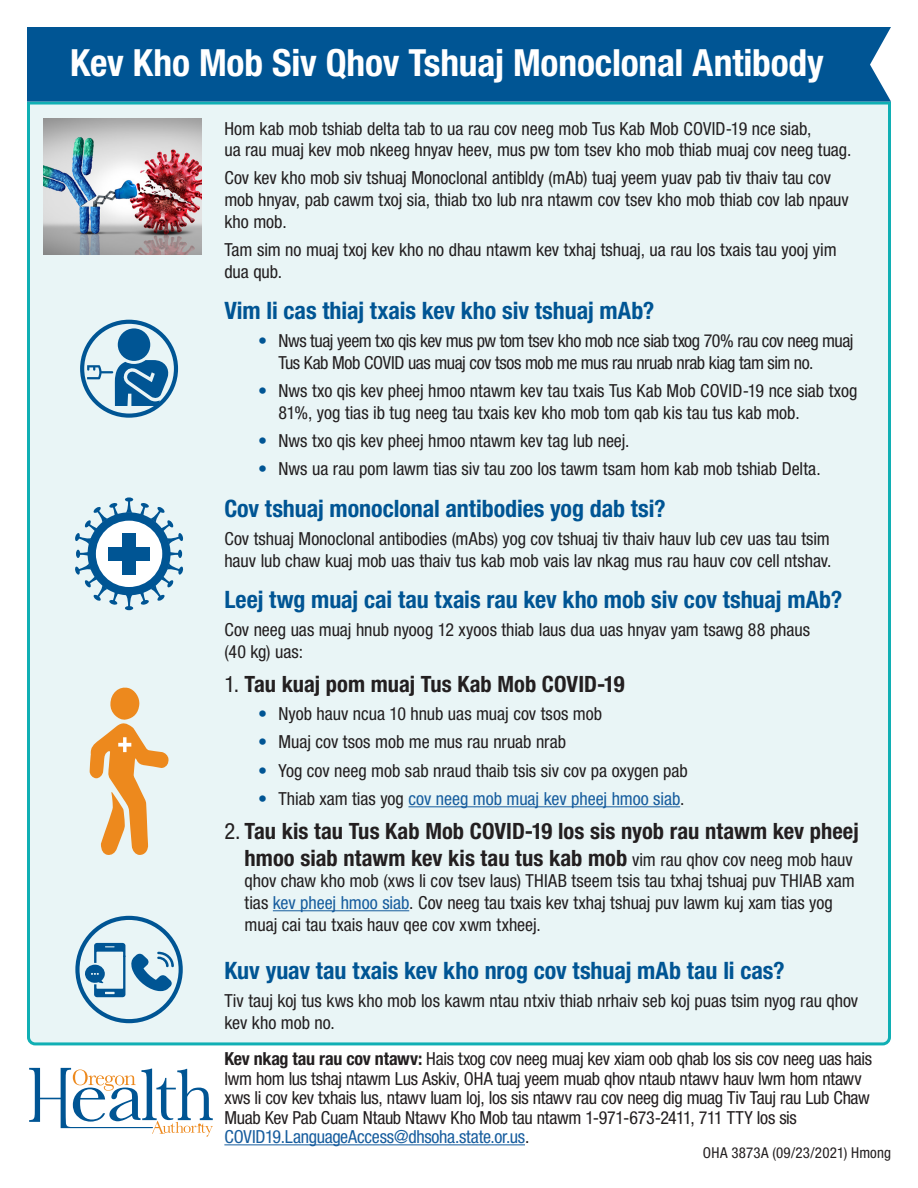
<style>
.page{position:relative;width:918px;height:1188px;background:#fff}
.page>*{position:absolute;margin:0;border:0;box-sizing:border-box;transform-origin:0 0}
.t1{font:700 condensed 37.5px "Helvetica Neue LT Std";letter-spacing:-.005em;color:#fff}
.t2{font:700 condensed 24px "Helvetica Neue LT Std";letter-spacing:-.005em;color:#005594}
.t3{font:700 condensed 22.5px/27px "Helvetica Neue LT Std";color:#231f20;text-align:right}
.body{font:condensed 18px/21.6px "Helvetica Neue LT Std";letter-spacing:-.005em;color:#231f20}
.bullet1{font:condensed 18px/21.6px "Helvetica Neue LT Std";letter-spacing:-.005em;color:#231f20}
.bullet1-2{font:condensed 18px/21.6px "Helvetica Neue LT Std";letter-spacing:-.025em;color:#231f20}
.bullet1-3{font:condensed 18px "Helvetica Neue LT Std";letter-spacing:-.005em;color:#175d9e}
.body-2{font:condensed 15px "Helvetica Neue LT Std";letter-spacing:.015em;color:#231f20}
.s1{color:#005594}
.s2{font-weight:400}
.s3{color:#231f20}
.s4{font-weight:400;font-size:18px}
.s5{color:#175d9e}
.s6{font-weight:700}
</style>
<div class="page">
<div style="left:27px;top:102px;width:864px;height:944px;background:#e9f5f6"></div>
<hr style="left:408px;top:806px;width:272px;height:1px;background:#175d9e">
<hr style="left:273px;top:910px;width:136px;height:1px;background:#175d9e">
<svg style="left:90px;top:686px;width:79px;height:170px;background:#eac99f"></svg>
<svg style="left:75px;top:497px;width:108px;height:113px"></svg>
<div style="left:108px;top:547px;width:42px;height:13px;background:#005594"></div>
<div style="left:122px;top:533px;width:14px;height:42px;background:#005594"></div>
<div style="left:80px;top:320px;width:98px;height:98px;border:4px solid #005594;border-radius:50%"></div>
<svg style="left:87px;top:360px;width:83px;height:46px;background:#6a9dc0"></svg>
<div style="left:118px;top:328px;width:32px;height:33px;background:#005594;border-radius:50%"></div>
<svg style="left:85px;top:943px;width:40px;height:54px;background:#89b3cd"></svg>
<svg style="left:131px;top:952px;width:43px;height:39px;background:#7facc9"></svg>
<div style="left:75px;top:916px;width:108px;height:107px;border:4px solid #005594;border-radius:50%"></div>
<svg style="left:29px;top:1068px;width:184px;height:69px"></svg>
<hr style="left:224px;top:1144px;width:301px;height:1px;background:#175d9e">
<div style="left:27px;top:27px;width:864px;height:75px;background:#005594"></div>
<img style="left:44px;top:119px;width:157px;height:136px">
<h1 class="t1" style="left:70px;top:40px;width:755px">Kev Kho Mob Siv Qhov Tshuaj Monoclonal Antibody</h1>
<p class="body" style="left:224px;top:117px;width:628px">Hom kab mob tshiab delta tab to ua rau cov neeg mob Tus Kab Mob COVID-19 nce siab,<br>ua rau muaj kev mob nkeeg hnyav heev, mus pw tom tsev kho mob thiab muaj cov neeg tuag.</p>
<p class="body" style="left:224px;top:167px;width:626px">Cov kev kho mob siv tshuaj Monoclonal antibldy (mAb) tuaj yeem yuav pab tiv thaiv tau cov mob hnyav, pab cawm txoj sia, thiab txo lub nra ntawm cov tsev kho mob thiab cov lab npauv kho mob.</p>
<p class="body" style="left:224px;top:239px;width:614px">Tam sim no muaj txoj kev kho no dhau ntawm kev txhaj tshuaj, ua rau los txais tau yooj yim dua qub.</p>
<h2 class="t2" style="left:224px;top:296px;width:432px">Vim li cas thiaj txais kev kho siv tshuaj mAb?</h2>
<p class="bullet1-2" style="left:278px;top:330px;width:577px;text-indent:-20px"><span class="s1">•</span> Nws tuaj yeem txo qis kev mus pw tom tsev kho mob nce siab txog 70% rau cov neeg muaj<br>Tus Kab Mob COVID uas muaj cov tsos mob me mus rau nruab nrab kiag tam sim no.</p>
<p class="bullet1" style="left:278px;top:380px;width:580px;text-indent:-20px"><span class="s1">•</span> Nws txo qis kev pheej hmoo ntawm kev tau txais Tus Kab Mob COVID-19 nce siab txog<br>81%, yog tias ib tug neeg tau txais kev kho mob tom qab kis tau tus kab mob.</p>
<p class="bullet1" style="left:258px;top:430px;width:373px"><span class="s1">•</span> Nws txo qis kev pheej hmoo ntawm kev tag lub neej.</p>
<p class="bullet1" style="left:258px;top:458px;width:564px"><span class="s1">•</span> Nws ua rau pom lawm tias siv tau zoo los tawm tsam hom kab mob tshiab Delta.</p>
<h2 class="t2" style="left:224px;top:494px;width:443px">Cov tshuaj monoclonal antibodies yog dab tsi?</h2>
<p class="body" style="left:224px;top:528px;width:609px">Cov tshuaj Monoclonal antibodies (mAbs) yog cov tshuaj tiv thaiv hauv lub cev uas tau tsim hauv lub chaw kuaj mob uas thaiv tus kab mob vais lav nkag mus rau hauv cov cell ntshav.</p>
<h2 class="t2" style="left:224px;top:585px;width:619px">Leej twg muaj cai tau txais rau kev kho mob siv cov tshuaj mAb?</h2>
<p class="body" style="left:224px;top:619px;width:587px">Cov neeg uas muaj hnub nyoog 12 xyoos thiab laus dua uas hnyav yam tsawg 88 phaus (40 kg) uas:</p>
<p class="t3" style="left:224px;top:670px;width:402px"><span class="s2">1.</span> Tau kuaj pom muaj Tus Kab Mob COVID-19</p>
<p class="bullet1" style="left:258px;top:703px;width:346px"><span class="s1">•</span> Nyob hauv ncua 10 hnub uas muaj cov tsos mob</p>
<p class="bullet1" style="left:258px;top:731px;width:309px"><span class="s1">•</span> Muaj cov tsos mob me mus rau nruab nrab</p>
<p class="bullet1" style="left:258px;top:759px;width:431px"><span class="s1">•</span> Yog cov neeg mob sab nraud thaib tsis siv cov pa oxygen pab</p>
<p class="bullet1-3" style="left:258px;top:788px;width:428px"><span class="s1">•</span> <span class="s3">Thiab xam tias yog</span> cov neeg mob muaj kev pheej hmoo siab<span class="s3">.</span></p>
<p class="t3" style="left:224px;top:817px;width:636px"><span class="s2">2.</span> Tau kis tau Tus Kab Mob COVID-19 los sis nyob rau ntawm kev pheej hmoo siab ntawm kev kis tau tus kab mob <span class="s4">vim rau qhov cov neeg mob hauv</span></p>
<p class="body" style="left:245px;top:870px;width:612px">qhov chaw kho mob (xws li cov tsev laus) THIAB tseem tsis tau txhaj tshuaj puv THIAB xam tias <span class="s5">kev pheej hmoo siab</span>. Cov neeg tau txais kev txhaj tshuaj puv lawm kuj xam tias yog muaj cai tau txais hauv qee cov xwm txheej.</p>
<h2 class="t2" style="left:224px;top:956px;width:562px">Kuv yuav tau txais kev kho nrog cov tshuaj mAb tau li cas?</h2>
<p class="body" style="left:224px;top:990px;width:635px">Tiv tauj koj tus kws kho mob los kawm ntau ntxiv thiab nrhaiv seb koj puas tsim nyog rau qhov kev kho mob no.</p>
<p class="body" style="left:224px;top:1049px;width:649px;line-height:19.5px"><span class="s6">Kev nkag tau rau cov ntawv:</span> Hais txog cov neeg muaj kev xiam oob qhab los sis cov neeg uas hais lwm hom lus tshaj ntawm Lus Askiv, OHA tuaj yeem muab qhov ntaub ntawv hauv lwm hom ntawv xws li cov kev txhais lus, ntawv luam loj, los sis ntawv rau cov neeg dig muag Tiv Tauj rau Lub Chaw Muab Kev Pab Cuam Ntaub Ntawv Kho Mob tau ntawm 1-971-673-2411, 711 TTY los sis <span class="s5">COVID19.LanguageAccess@dhsoha.state.or.us</span>.</p>
<p class="body-2" style="left:703px;top:1144px;width:190px">OHA 3873A (09/23/2021) Hmong</p>
</div>
